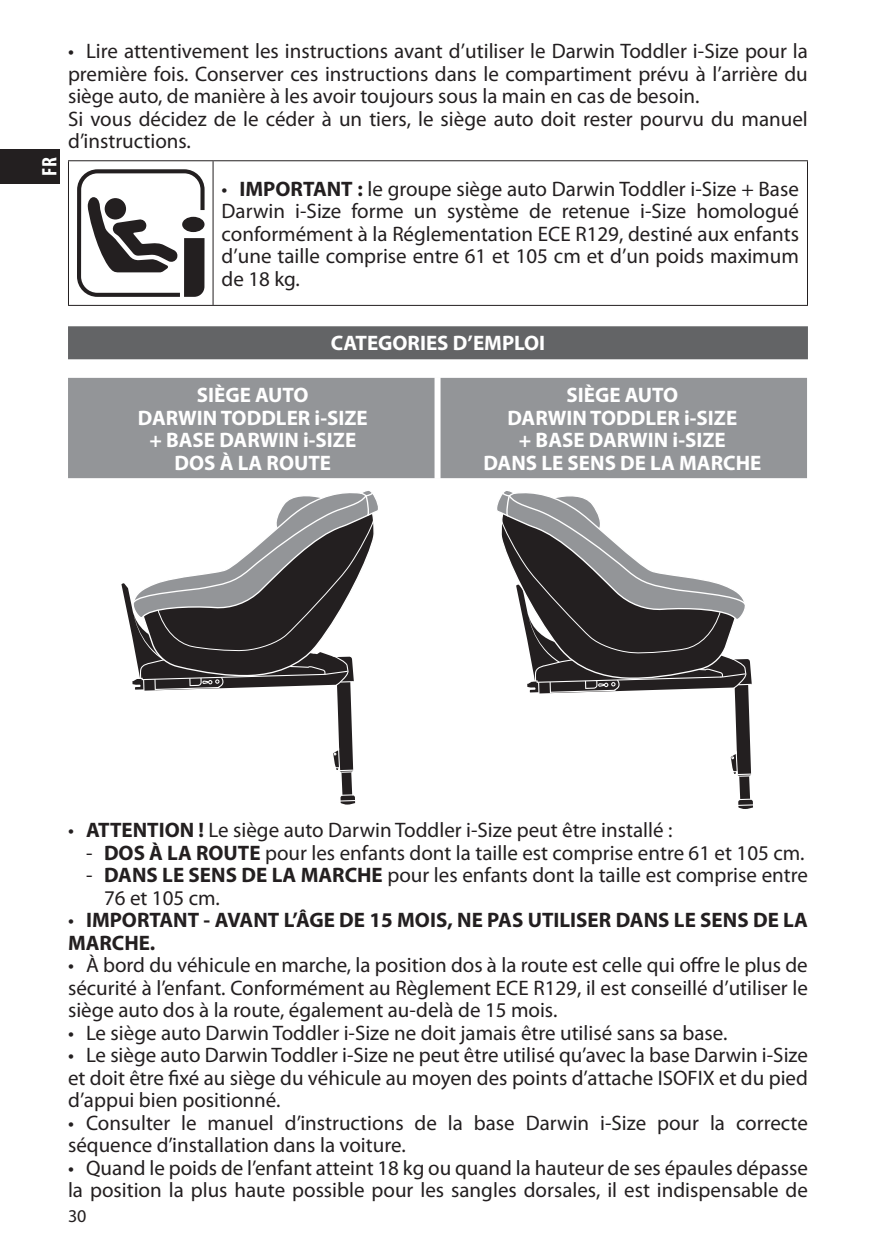
<style>
.page{position:relative;width:893px;height:1259px;background:#fff}
.page>*{position:absolute;margin:0;border:0;box-sizing:border-box;transform-origin:0 0}
.t1{font:21px/22.5px "Myriad Pro";color:#231f20}
.t2{font:700 21px/22.5px "Myriad Pro";color:#fff;text-align:center}
.t3{font:700 21px/22.5px "Myriad Pro";color:#231f20}
.t4{font:700 condensed 21px "Myriad Pro";color:#fff}
.t5{font:18px "Myriad Pro";color:#231f20}
.s1{font-weight:700}
.s2{font-weight:400}
</style>
<div class="page">
<div style="left:0;top:149px;width:60px;height:34px;background:#231f20"></div>
<div style="left:68px;top:326px;width:740px;height:33px;background:#636466"></div>
<hr style="left:68px;top:160px;width:145px;height:1px;background:#231f20">
<hr style="left:68px;top:161px;width:1px;height:144px;background:#231f20">
<hr style="left:213px;top:160px;width:595px;height:1px;background:#231f20">
<hr style="left:213px;top:161px;width:1px;height:144px;background:#231f20">
<hr style="left:807px;top:161px;width:1px;height:144px;background:#231f20">
<hr style="left:68px;top:305px;width:740px;height:1px;background:#231f20">
<svg style="left:77px;top:169px;width:128px;height:128px"></svg>
<div style="left:68px;top:378px;width:739px;height:100px;background:#939598"></div>
<div style="left:435px;top:378px;width:6px;height:100px;background:#fff"></div>
<svg style="left:121px;top:583px;width:234px;height:221px"></svg>
<svg style="left:334px;top:747px;width:20px;height:26px"></svg>
<svg style="left:340px;top:794px;width:15px;height:7px"></svg>
<svg style="left:132px;top:491px;width:246px;height:200px"></svg>
<svg style="left:730px;top:694px;width:23px;height:115px"></svg>
<svg style="left:731px;top:751px;width:21px;height:26px"></svg>
<svg style="left:737px;top:798px;width:16px;height:8px"></svg>
<svg style="left:497px;top:491px;width:255px;height:203px"></svg>
<p class="t4" style="left:37px;top:175px;width:20px;rotate:-90deg">FR</p>
<p class="t1" style="left:68px;top:41px;width:741px">• Lire attentivement les instructions avant d’utiliser le Darwin Toddler i-Size pour la première fois. Conserver ces instructions dans le compartiment prévu à l’arrière du siège auto, de manière à les avoir toujours sous la main en cas de besoin.<br>Si vous décidez de le céder à un tiers, le siège auto doit rester pourvu du manuel d’instructions.</p>
<p class="t1" style="left:222px;top:179px;width:579px;text-align:justify">• <span class="s1">IMPORTANT :</span> le groupe siège auto Darwin Toddler i-Size + Base Darwin i-Size forme un système de retenue i-Size homologué conformément à la Réglementation ECE R129, destiné aux enfants d’une taille comprise entre 61 et 105 cm et d’un poids maximum de 18 kg.</p>
<p class="t2" style="left:331px;top:333px;width:216px">CATEGORIES D’EMPLOI</p>
<p class="t2" style="left:138px;top:385px;width:231px">SIÈGE AUTO<br>DARWIN TODDLER i-SIZE + BASE DARWIN i-SIZE<br>DOS À LA ROUTE</p>
<p class="t2" style="left:483px;top:385px;width:279px">SIÈGE AUTO<br>DARWIN TODDLER i-SIZE<br>+ BASE DARWIN i-SIZE<br>DANS LE SENS DE LA MARCHE</p>
<p class="t1" style="left:68px;top:820px;width:606px">• <span class="s1">ATTENTION !</span> Le siège auto Darwin Toddler i-Size peut être installé :</p>
<p class="t1" style="left:86px;top:843px;width:720px">- <span class="s1">DOS À LA ROUTE</span> pour les enfants dont la taille est comprise entre 61 et 105 cm.</p>
<p class="t1" style="left:104px;top:865px;width:705px;text-indent:-18px">- <span class="s1">DANS LE SENS DE LA MARCHE</span> pour les enfants dont la taille est comprise entre<br>76 et 105 cm.</p>
<p class="t3" style="left:68px;top:910px;width:741px"><span class="s2">•</span> IMPORTANT - AVANT L’ÂGE DE 15 MOIS, NE PAS UTILISER DANS LE SENS DE LA<br>MARCHE.</p>
<p class="t1" style="left:68px;top:955px;width:741px;text-align:justify">• À bord du véhicule en marche, la position dos à la route est celle qui offre le plus de sécurité à l’enfant. Conformément au Règlement ECE R129, il est conseillé d’utiliser le siège auto dos à la route, également au-delà de 15 mois.</p>
<p class="t1" style="left:68px;top:1023px;width:661px">• Le siège auto Darwin Toddler i-Size ne doit jamais être utilisé sans sa base.</p>
<p class="t1" style="left:68px;top:1045px;width:741px;text-align:justify">• Le siège auto Darwin Toddler i-Size ne peut être utilisé qu’avec la base Darwin i-Size et doit être fixé au siège du véhicule au moyen des points d’attache ISOFIX et du pied d’appui bien positionné.</p>
<p class="t1" style="left:68px;top:1113px;width:741px">• Consulter le manuel d’instructions de la base Darwin i-Size pour la correcte séquence d’installation dans la voiture.</p>
<p class="t1" style="left:68px;top:1158px;width:741px">• Quand le poids de l’enfant atteint 18 kg ou quand la hauteur de ses épaules dépasse la position la plus haute possible pour les sangles dorsales, il est indispensable de</p>
<p class="t5" style="left:68px;top:1208px;width:20px">30</p>
</div>
